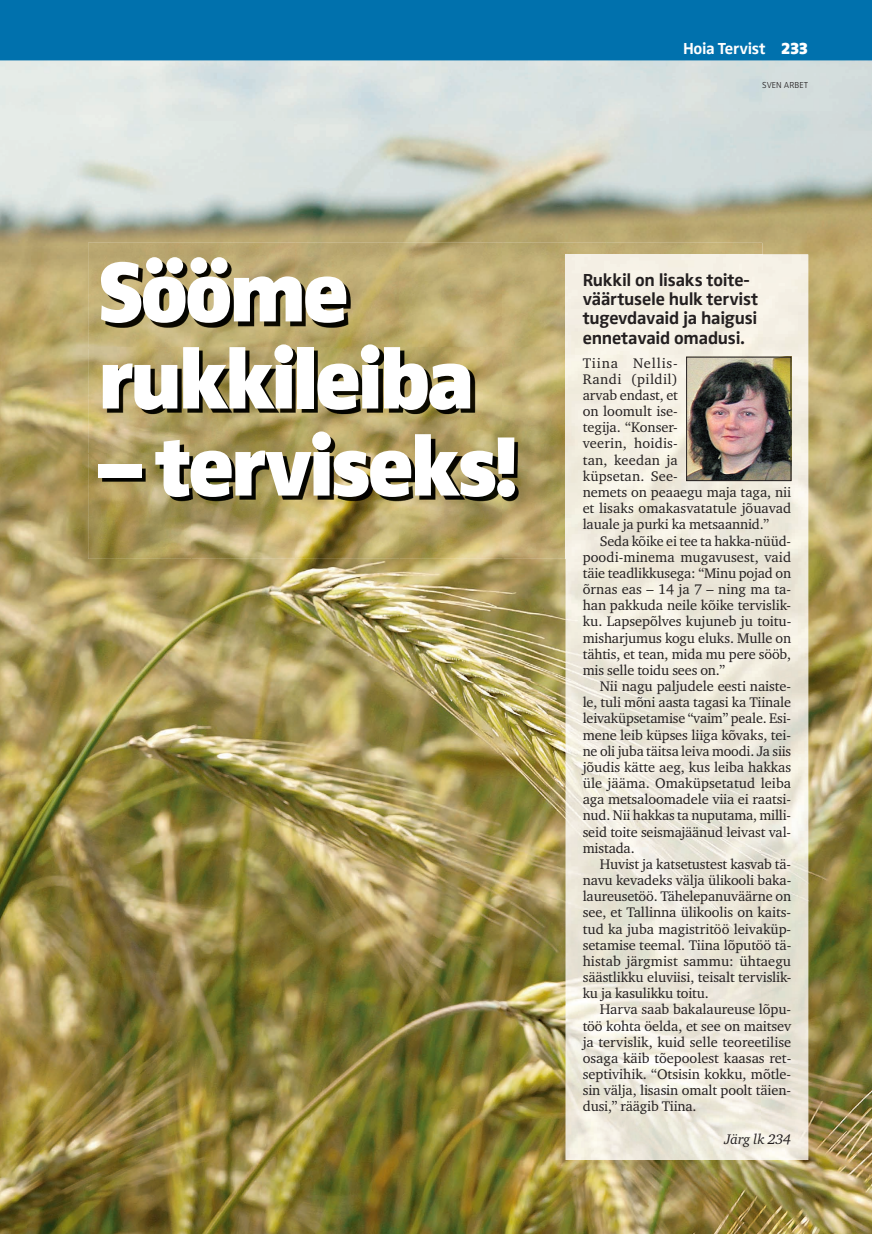
<style>
.page{position:relative;width:872px;height:1234px;background:#fff}
.page>*{position:absolute;margin:0;border:0;box-sizing:border-box;transform-origin:0 0}
.t1{font:900 87px/87px "Zwo Pro";letter-spacing:-.045em;color:#fff}
.t2{font:700 18px/19.5px "Zwo Pro";letter-spacing:-.015em;color:#231f20}
.t3{font:700 16.5px "Zwo Pro";letter-spacing:-.02em;color:#fff}
.t4{font:14.25px/16.2px "Charter ITC";letter-spacing:-.01em;color:#231f20;text-align:justify}
.t5{font:italic 14.25px "Charter ITC";letter-spacing:-.01em;color:#231f20}
.t6{font:300 9px "Zwo Pro";color:#231f20}
.s1{font-weight:900}
</style>
<div class="page">
<div style="left:0;top:0;width:872px;height:60px;background:#0071ad"></div>
<img style="left:0;top:60px;width:872px;height:1173px">
<img style="left:88px;top:243px;width:518px;height:315px">
<img style="left:606px;top:243px;width:156px;height:11px">
<img style="left:760px;top:254px;width:48px;height:905px">
<img style="left:566px;top:558px;width:194px;height:601px">
<img style="left:566px;top:254px;width:196px;height:304px">
<img style="left:688px;top:359px;width:101px;height:119px">
<div style="left:686px;top:357px;width:105px;height:123px;border:1px solid #231f20"></div>
<p class="t3" style="left:683px;top:39px;width:127px">Hoia Tervist <span class="s1">233</span></p>
<p class="t6" style="left:762px;top:80px;width:47px">SVEN ARBET</p>
<h1 class="t1" style="left:98px;top:250px;width:379px">Sööme rukkileiba</h1>
<h1 class="t1" style="left:98px;top:424px;width:422px">– terviseks!</h1>
<p class="t2" style="left:583px;top:270px;width:177px">Rukkil on lisaks toite&shy;väärtusele hulk tervist tugevdavaid ja haigusi ennetavaid omadusi.</p>
<p class="t4" style="left:583px;top:354px;width:210px;text-align:left">Tiina Nellis-<br>Randi (pildil)<br>arvab endast, et<br>on loomult ise-<br>tegija. “Konser-<br>veerin, hoidis-<br>tan, keedan ja<br>küpsetan. See-<br>nemets on peaaegu maja taga, nii et lisaks omakasvatatule jõuavad lauale ja purki ka metsaannid.”</p>
<p class="t4" style="left:583px;top:532px;width:210px;text-indent:17px">Seda kõike ei tee ta hakka-nüüd&shy;poodi-minema mugavusest, vaid täie teadlikkusega: “Minu pojad on õrnas eas – 14 ja 7 – ning ma ta&shy;han pakkuda neile kõike tervislik&shy;ku. Lapsepõlves kujuneb ju toitu&shy;misharjumus kogu eluks. Mulle on tähtis, et tean, mida mu pere sööb, mis selle toidu sees on.”</p>
<p class="t4" style="left:583px;top:678px;width:210px;text-indent:17px">Nii nagu paljudele eesti naiste&shy;le, tuli mõni aasta tagasi ka Tiinale leivaküpsetamise “vaim” peale. Esi&shy;mene leib küpses liiga kõvaks, tei&shy;ne oli juba täitsa leiva moodi. Ja siis jõudis kätte aeg, kus leiba hakkas üle jääma. Omaküpsetatud leiba aga metsaloomadele viia ei raatsi&shy;nud. Nii hakkas ta nuputama, milli&shy;seid toite seismajäänud leivast val&shy;mistada.</p>
<p class="t4" style="left:583px;top:855px;width:210px;text-indent:17px">Huvist ja katsetustest kasvab tä&shy;navu kevadeks välja ülikooli baka&shy;laureusetöö. Tähelepanuväärne on see, et Tallinna ülikoolis on kaits&shy;tud ka juba magistritöö leivaküp&shy;setamise teemal. Tiina lõputöö tä&shy;histab järgmist sammu: ühtaegu säästlikku eluviisi, teisalt tervislik&shy;ku ja kasulikku toitu.</p>
<p class="t4" style="left:583px;top:1001px;width:210px;text-indent:17px">Harva saab bakalaureuse lõpu&shy;töö kohta öelda, et see on maitsev ja tervislik, kuid selle teoreetilise osaga käib tõepoolest kaasas ret&shy;septivihik. “Otsisin kokku, mõtle&shy;sin välja, lisasin omalt poolt täien&shy;dusi,” räägib Tiina.</p>
<p class="t5" style="left:724px;top:1129px;width:68px">Järg lk 234</p>
</div>
